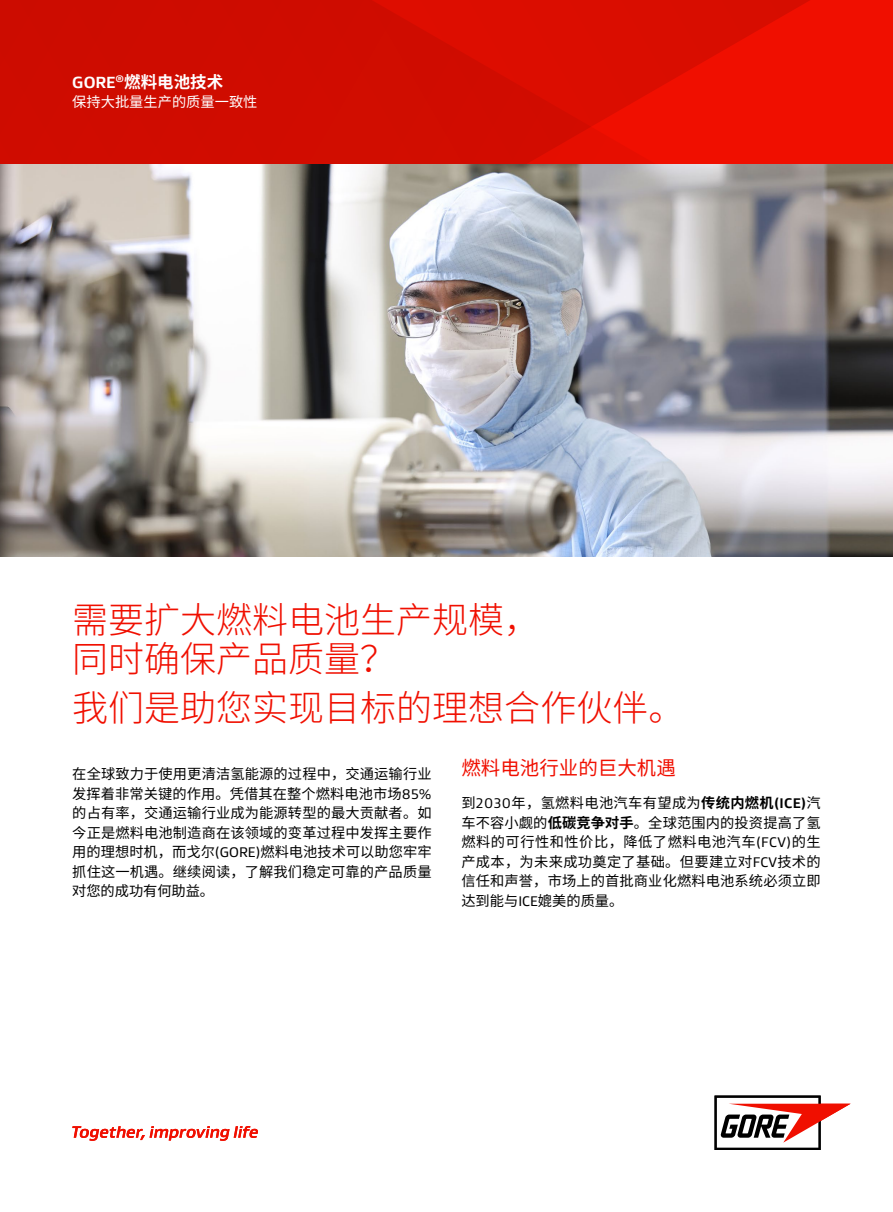
<style>
.page{position:relative;width:893px;height:1212px;background:#fff}
.page>*{position:absolute;margin:0;border:0;box-sizing:border-box;transform-origin:0 0}
.t1{font:300 36px/39px "Noto Sans CJ Ksc";color:#f00f00}
.t2{font:19.5px "Noto Sans CJ Ksc";color:#f00f00}
.t3{font:700 16.5px "Noto Sans CJ Ksc";color:#fff}
.t4{font:14.25px/19.5px "Noto Sans CJ Ksc";letter-spacing:.01em;color:#000;text-align:justify}
.t5{font:14.25px "Noto Sans CJ Ksc";color:#fff}
.s1{font-family:"Gore Gustan"}
.s2{font-weight:700}
.s3{font-family:"Gore Gustan";font-weight:700}
</style>
<div class="page">
<div style="left:0;top:0;width:893px;height:165px;background:#f00f00"></div>
<svg style="left:0;top:0;width:833px;height:165px"></svg>
<svg style="left:72px;top:1126px;width:186px;height:15px"></svg>
<svg style="left:714px;top:1095px;width:137px;height:55px"></svg>
<img style="left:0;top:165px;width:893px;height:391px">
<p class="t3" style="left:72px;top:72px;width:152px"><span class="s1">GORE</span><sup>®</sup>燃料电池技术</p>
<p class="t5" style="left:72px;top:94px;width:187px">保持大批量生产的质量一致性</p>
<h1 class="t1" style="left:72px;top:601px;width:469px">需要扩大燃料电池生产规模，同时确保产品质量？</h1>
<h1 class="t1" style="left:72px;top:689px;width:613px">我们是助您实现目标的理想合作伙伴。</h1>
<p class="t4" style="left:72px;top:764px;width:361px">在全球致力于使用更清洁氢能源的过程中，交通运输行业发挥着非常关键的作用。凭借其在整个燃料电池市场<span class="s1">85%</span>的占有率，交通运输行业成为能源转型的最大贡献者。如今正是燃料电池制造商在该领域的变革过程中发挥主要作用的理想时机，而戈尔<span class="s1">(GORE)</span>燃料电池技术可以助您牢牢抓住这一机遇。继续阅读，了解我们稳定可靠的产品质量对您的成功有何助益。</p>
<h2 class="t2" style="left:461px;top:757px;width:216px">燃料电池行业的巨大机遇</h2>
<p class="t4" style="left:461px;top:794px;width:361px">到<span class="s1">2030</span>年，氢燃料电池汽车有望成为<span class="s2">传统内燃机</span><span class="s3">(ICE)</span>汽车不容小觑的<span class="s2">低碳竞争对手</span>。全球范围内的投资提高了氢燃料的可行性和性价比，降低了燃料电池汽车<span class="s1">(FCV)</span>的生产成本，为未来成功奠定了基础。但要建立对<span class="s1">FCV</span>技术的信任和声誉，市场上的首批商业化燃料电池系统必须立即达到能与<span class="s1">ICE</span>媲美的质量。</p>
</div>
